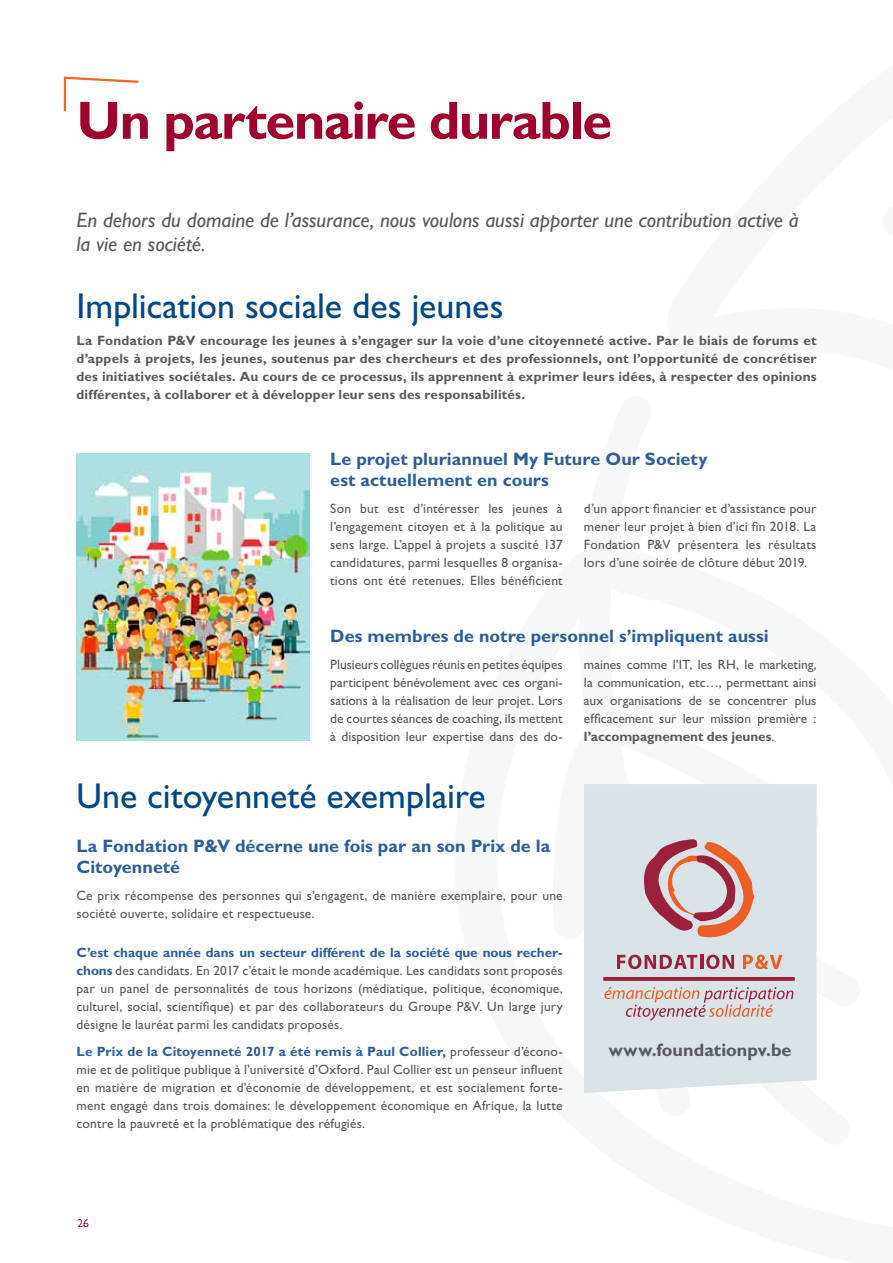
<style>
.page{position:relative;width:893px;height:1263px;background:#fff}
.page>*{position:absolute;margin:0;border:0;box-sizing:border-box;transform-origin:0 0}
.t1{font:700 54px "Gill Sans Std";letter-spacing:-.03em;color:#9e012e}
.t2{font:36px "Gill Sans Std";letter-spacing:-.005em;color:#004785}
.t3{font:italic 21px/24px "Gill Sans Std";color:#58595b}
.t4{font:700 18px/21px "Gill Sans Std";letter-spacing:.005em;color:#2e5d97}
.t5{font:700 18px "Gill Sans Std";letter-spacing:.005em;color:#58595b}
.t6{font:13.5px/18px "Gill Sans Std";letter-spacing:.01em;color:#58595b;text-align:justify}
.t7{font:700 13.5px/18px "Gill Sans Std";letter-spacing:.015em;color:#58595b;text-align:justify}
.t8{font:300 11.25px "Gill Sans Std";color:#9e012e}
.s1{font-weight:700}
.s2{font-weight:700;color:#2e5d97}
</style>
<div class="page">
<svg style="left:64px;top:77px;width:74px;height:34px"></svg>
<img style="left:77px;top:453px;width:232px;height:288px">
<div style="left:584px;top:784px;width:232px;height:309px;background:#d8e2e7"></div>
<svg style="left:643px;top:838px;width:111px;height:103px;background:#cda2a2"></svg>
<svg style="left:604px;top:987px;width:189px;height:33px;background:#d3c3c4"></svg>
<hr style="left:603px;top:977px;width:192px;height:4px;background:#a2384f">
<svg style="left:617px;top:955px;width:80px;height:14px"></svg>
<hr style="left:700px;top:955px;width:3px;height:14px;background:#9b213b">
<svg style="left:706px;top:955px;width:28px;height:14px"></svg>
<svg style="left:743px;top:955px;width:39px;height:14px"></svg>
<hr style="left:604px;top:977px;width:189px;height:3px;background:#9b213b">
<h1 class="t1" style="left:77px;top:89px;width:537px">Un partenaire durable</h1>
<h3 class="t3" style="left:77px;top:208px;width:724px">En dehors du domaine de l’assurance, nous voulons aussi apporter une contribution active à la vie en société.</h3>
<h2 class="t2" style="left:77px;top:285px;width:428px">Implication sociale des jeunes</h2>
<p class="t7" style="left:77px;top:331px;width:741px">La Fondation P&amp;V encourage les jeunes à s’engager sur la voie d’une citoyenneté active. Par le biais de forums et d’appels à projets, les jeunes, soutenus par des chercheurs et des professionnels, ont l’opportunité de concrétiser des initiatives sociétales. Au cours de ce processus, ils apprennent à exprimer leurs idées, à respecter des opinions différentes, à collaborer et à développer leur sens des responsabilités.</p>
<h3 class="t4" style="left:330px;top:449px;width:379px">Le projet pluriannuel My Future Our Society est actuellement en cours</h3>
<p class="t6" style="left:330px;top:499px;width:234px">Son but est d’intéresser les jeunes à l’engagement citoyen et à la politique au sens large. L’appel à projets a suscité 137 candidatures, parmi lesquelles 8 organisa&shy;tions ont été retenues. Elles bénéficient</p>
<p class="t6" style="left:584px;top:499px;width:234px">d’un apport financier et d’assistance pour mener leur projet à bien d’ici fin 2018. La Fondation P&amp;V présentera les résultats lors d’une soirée de clôture début 2019.</p>
<h3 class="t4" style="left:330px;top:625px;width:440px">Des membres de notre personnel s’impliquent aussi</h3>
<p class="t6" style="left:330px;top:655px;width:234px">Plusieurs collègues réunis en petites équipes participent bénévolement avec ces organi&shy;sations à la réalisation de leur projet. Lors de courtes séances de coaching, ils mettent à disposition leur expertise dans des do-</p>
<p class="t6" style="left:584px;top:655px;width:234px">maines comme l’IT, les RH, le marketing, la communication, etc…, permettant ainsi aux organisations de se concentrer plus efficacement sur leur mission première : <span class="s1">l’accompagnement des jeunes</span>.</p>
<h2 class="t2" style="left:77px;top:775px;width:411px">Une citoyenneté exemplaire</h2>
<h3 class="t4" style="left:77px;top:836px;width:475px">La Fondation P&amp;V décerne une fois par an son Prix de la<br>Citoyenneté</h3>
<p class="t6" style="left:77px;top:886px;width:488px">Ce prix récompense des personnes qui s’engagent, de manière exemplaire, pour une société ouverte, solidaire et respectueuse.</p>
<p class="t6" style="left:77px;top:944px;width:488px"><span class="s2">C’est chaque année dans un secteur différent de la société que nous recher&shy;chons</span> des candidats. En 2017 c’était le monde académique. Les candidats sont proposés par un panel de personnalités de tous horizons (médiatique, politique, économique, culturel, social, scientifique) et par des collaborateurs du Groupe P&amp;V. Un large jury désigne le lauréat parmi les candidats proposés.</p>
<p class="t6" style="left:77px;top:1042px;width:488px"><span class="s2">Le Prix de la Citoyenneté 2017 a été remis à Paul Collier,</span> professeur d’écono&shy;mie et de politique publique à l’université d’Oxford. Paul Collier est un penseur influent en matière de migration et d’économie de développement, et est socialement forte&shy;ment engagé dans trois domaines: le développement économique en Afrique, la lutte contre la pauvreté et la problématique des réfugiés.</p>
<h3 class="t5" style="left:609px;top:1039px;width:184px">www.foundationpv.be</h3>
<p class="t8" style="left:78px;top:1217px;width:13px">26</p>
</div>
